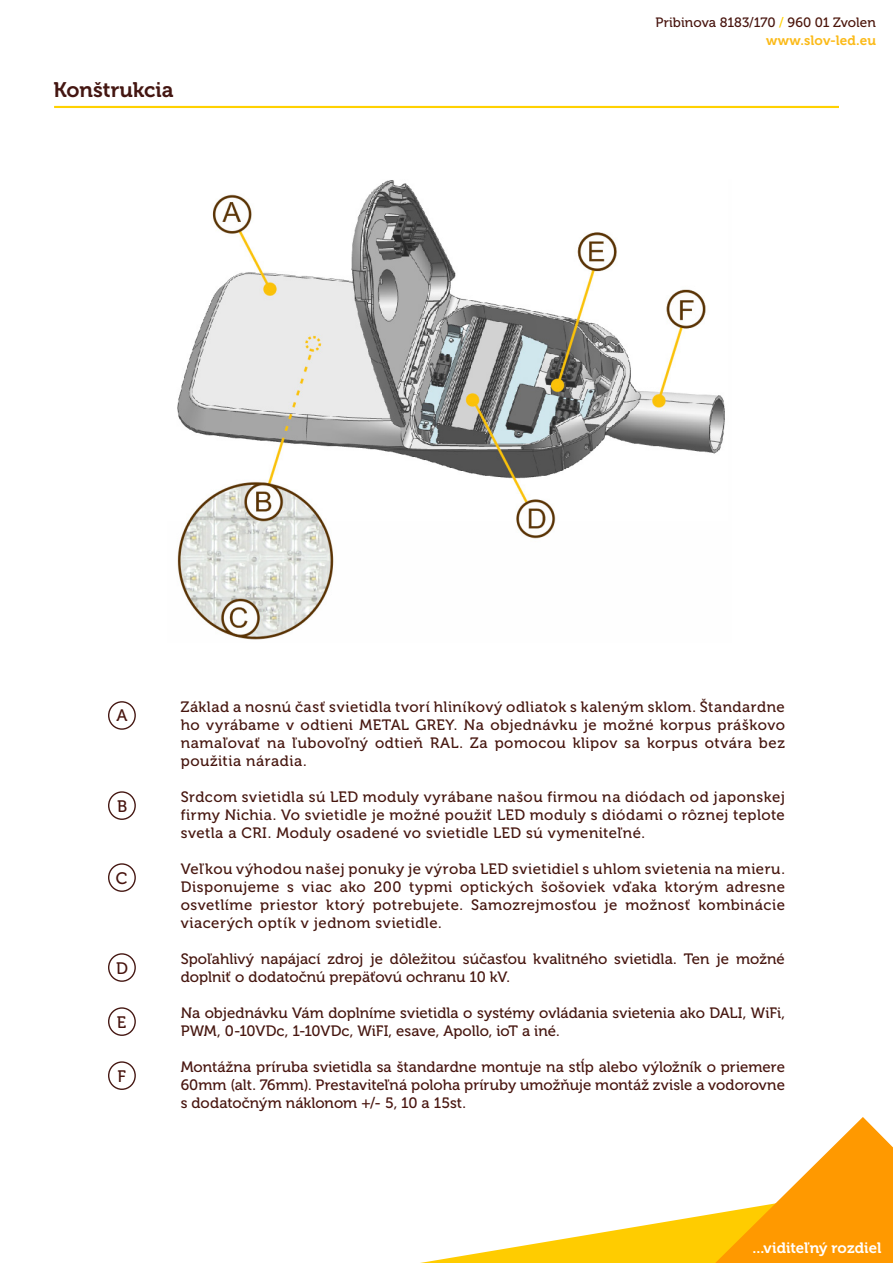
<style>
.page{position:relative;width:893px;height:1263px;background:#fff}
.page>*{position:absolute;margin:0;border:0;box-sizing:border-box;transform-origin:0 0}
.t1{font:21px "Museo 700";letter-spacing:-.005em;color:#441611}
.t2{font:16.65px "Museo 500";color:#48150f}
.t3{font:15px/18px "Museo 500";letter-spacing:.01em;color:#46160f;text-align:justify}
.t4{font:15px/18px "Museo 500";color:#48150f;text-align:justify}
.t5{font:15px "Museo 700";color:#fff}
.t6{font:13.5px "Museo 500";color:#48150f}
.t7{font:13.5px "Museo 700";letter-spacing:.005em;color:#fbba18}
.s1{color:#ffd100}
.s2{color:#4b150a}
</style>
<div class="page">
<svg style="left:420px;top:1117px;width:473px;height:146px"></svg>
<hr style="left:54px;top:106px;width:785px;height:2px;background:#ffd100">
<div style="left:108px;top:701px;width:28px;height:29px;border:1px solid #451712;border-radius:50%"></div>
<div style="left:108px;top:791px;width:28px;height:29px;border:1px solid #451712;border-radius:50%"></div>
<div style="left:108px;top:863px;width:28px;height:29px;border:1px solid #451712;border-radius:50%"></div>
<div style="left:108px;top:953px;width:28px;height:29px;border:1px solid #451712;border-radius:50%"></div>
<div style="left:108px;top:1007px;width:28px;height:29px;border:1px solid #451712;border-radius:50%"></div>
<div style="left:108px;top:1061px;width:28px;height:29px;border:1px solid #451712;border-radius:50%"></div>
<img style="left:177px;top:180px;width:548px;height:460px">
<p class="t1" style="left:53px;top:78px;width:122px">Konštrukcia</p>
<p class="t6" style="left:655px;top:15px;width:222px">Pribinova 8183/170 <span class="s1">/</span> <span class="s2">960 01 Zvolen</span></p>
<p class="t7" style="left:766px;top:33px;width:111px">www.slov-led.eu</p>
<p class="t2" style="left:116px;top:706px;width:13px">A</p>
<p class="t2" style="left:117px;top:797px;width:12px">B</p>
<p class="t2" style="left:116px;top:869px;width:13px">C</p>
<p class="t2" style="left:116px;top:959px;width:13px">D</p>
<p class="t2" style="left:117px;top:1013px;width:11px">E</p>
<p class="t2" style="left:117px;top:1067px;width:10px">F</p>
<p class="t3" style="left:181px;top:698px;width:606px">Základ a nosnú časť svietidla tvorí hliníkový odliatok s kaleným sklom. Štandardne ho vyrábame v odtieni METAL GREY. Na objednávku je možné korpus práškovo namaľovať na ľubovoľný odtieň RAL. Za pomocou klipov sa korpus otvára bez použitia náradia.</p>
<p class="t3" style="left:181px;top:788px;width:606px">Srdcom svietidla sú LED moduly vyrábane našou firmou na diódach od japonskej firmy Nichia. Vo svietidle je možné použiť LED moduly s diódami o rôznej teplote svetla a CRI. Moduly osadené vo svietidle LED sú vymeniteľné.</p>
<p class="t3" style="left:181px;top:860px;width:606px">Veľkou výhodou našej ponuky je výroba LED svietidiel s uhlom svietenia na mieru.<br>Disponujeme s viac ako 200 typmi optických šošoviek vďaka ktorým adresne osvetlíme priestor ktorý potrebujete. Samozrejmosťou je možnosť kombinácie viacerých optík v jednom svietidle.</p>
<p class="t3" style="left:181px;top:950px;width:606px">Spoľahlivý napájací zdroj je dôležitou súčasťou kvalitného svietidla. Ten je možné doplniť o dodatočnú prepäťovú ochranu 10 kV.</p>
<p class="t3" style="left:181px;top:1004px;width:606px">Na objednávku Vám doplníme svietidla o systémy ovládania svietenia ako DALI, WiFi,<br>PWM, 0-10VDc, 1-10VDc, WiFI, esave, Apollo, ioT a iné.</p>
<p class="t4" style="left:181px;top:1058px;width:606px">Montážna príruba svietidla sa štandardne montuje na stĺp alebo výložník o priemere 60mm (alt. 76mm). Prestaviteľná poloha príruby umožňuje montáž zvisle a vodorovne s dodatočným náklonom +/- 5, 10 a 15st.</p>
<p class="t5" style="left:753px;top:1239px;width:130px">...viditeľný rozdiel</p>
</div>
